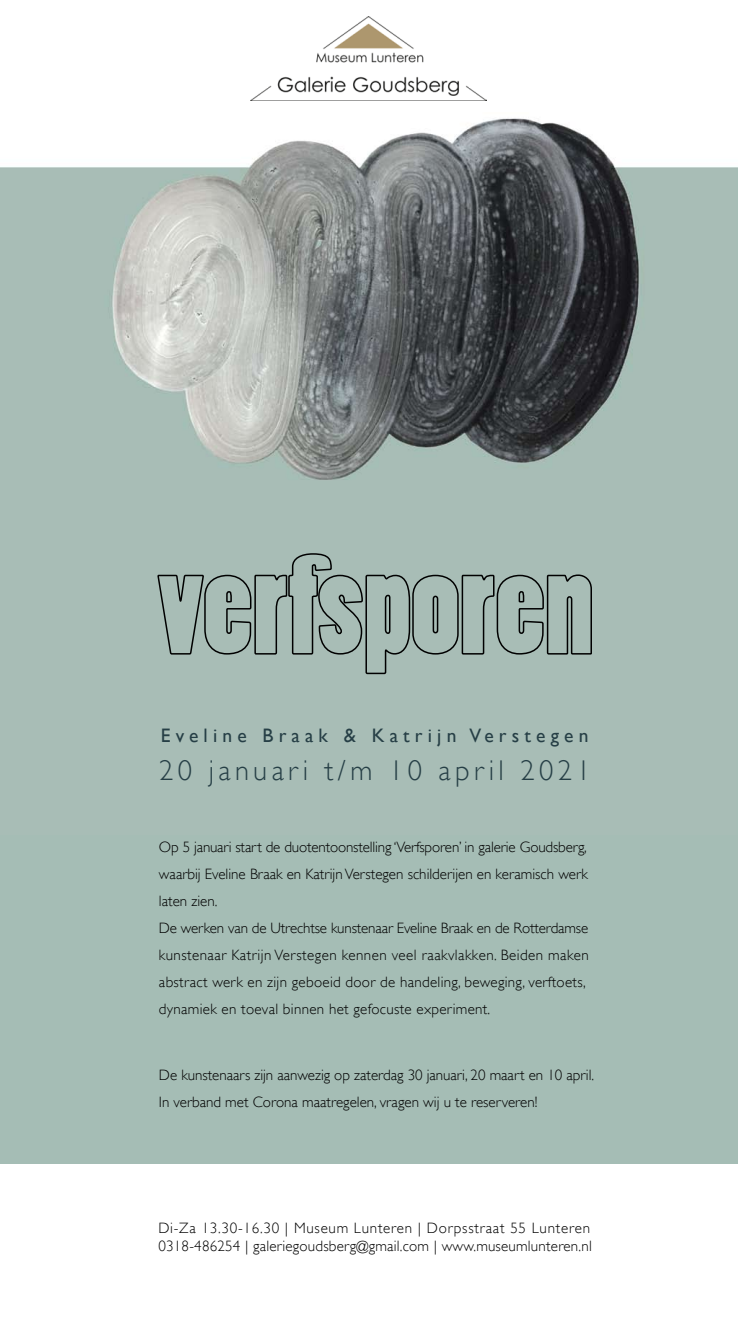
<style>
.page{position:relative;width:738px;height:1333px;background:#fff}
.page>*{position:absolute;margin:0;border:0;box-sizing:border-box;transform-origin:0 0}
.t1{font:300 28.5px "Gill Sans";letter-spacing:.155em;color:#263f46}
.t2{font:19.5px "Gill Sans";letter-spacing:.265em;color:#263f46}
.t3{font:300 15px/27px "Gill Sans";color:#000}
</style>
<div class="page">
<img style="left:0;top:118px;width:737px;height:716px">
<svg style="left:157px;top:552px;width:435px;height:123px;background:#99ada6"></svg>
<img style="left:250px;top:16px;width:236px;height:85px">
<h2 class="t2" style="left:161px;top:724px;width:429px">Eveline Braak &amp; Katrijn Verstegen</h2>
<h1 class="t1" style="left:159px;top:748px;width:432px">20 januari t/m 10 april 2021</h1>
<p class="t3" style="left:159px;top:833px;width:431px">Op 5 januari start de duotentoonstelling ‘Verfsporen’ in galerie Goudsberg, waarbij Eveline Braak en Katrijn Verstegen schilderijen en keramisch werk laten zien.<br>De werken van de Utrechtse kunstenaar Eveline Braak en de Rotterdamse kunstenaar Katrijn Verstegen kennen veel raakvlakken. Beiden maken abstract werk en zijn geboeid door de handeling, beweging, verftoets, dynamiek en toeval binnen het gefocuste experiment.</p>
<p class="t3" style="left:159px;top:1061px;width:436px">De kunstenaars zijn aanwezig op zaterdag 30 januari, 20 maart en 10 april.<br>In verband met Corona maatregelen, vragen wij u te reserveren!</p>
<p class="t3" style="left:158px;top:1218px;width:434px;line-height:18px">Di-Za 13.30-16.30 | Museum Lunteren | Dorpsstraat 55 Lunteren<br>0318-486254 | galeriegoudsberg@gmail.com | www.museumlunteren.nl</p>
</div>
